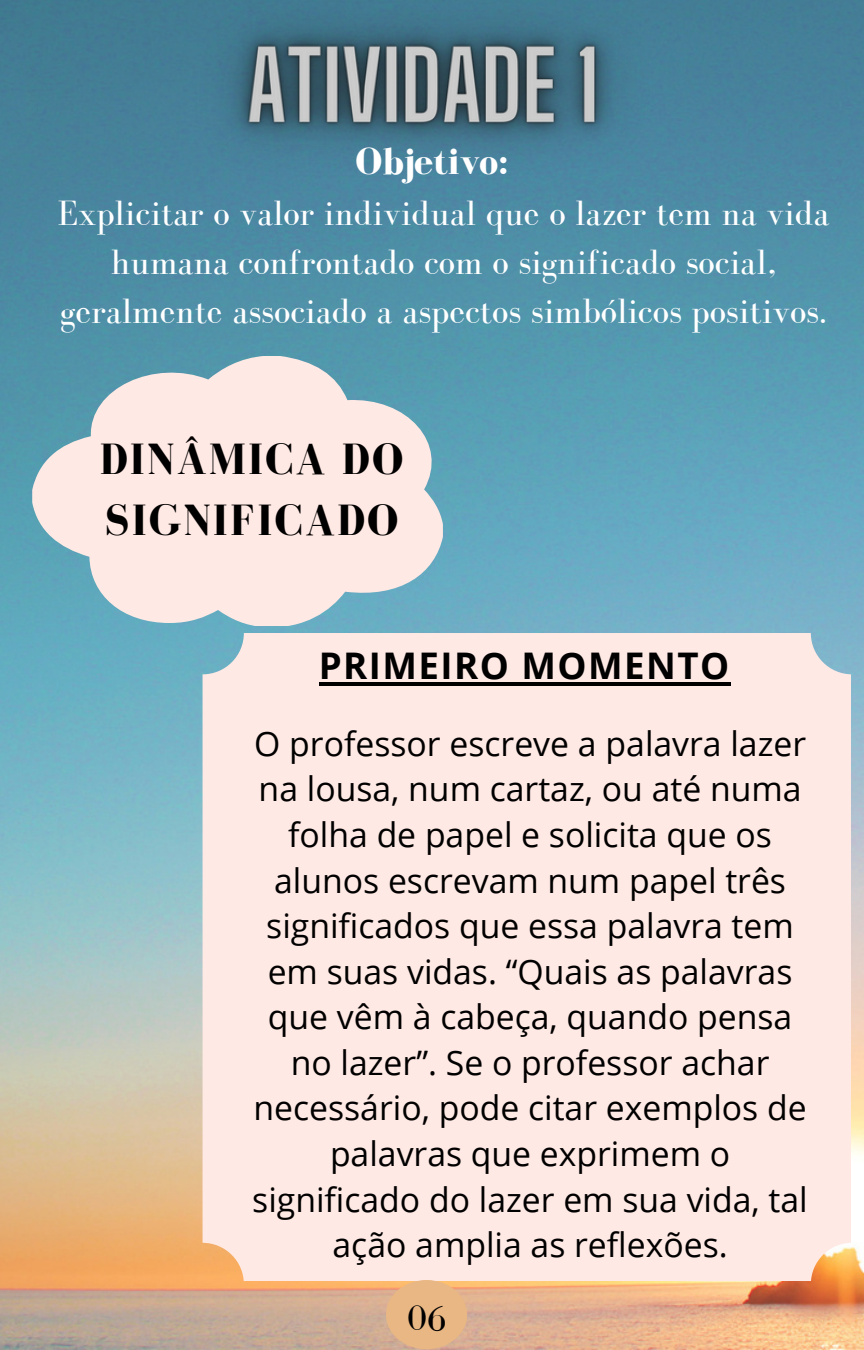
<style>
.page{position:relative;width:864px;height:1350px;background:#fff}
.page>*{position:absolute;margin:0;border:0;box-sizing:border-box;transform-origin:0 0}
.t1{font:700 45px/60.8px "Bodoni FLF";letter-spacing:.04em;color:#000}
.t2{font:700 38.7px "Bodoni FLF";color:#fff}
.t3{font:700 36.68px "Open Sans";letter-spacing:.04em;color:#000}
.t4{font:36.23px/49.1px "Bodoni FLF";color:#fff;text-align:center}
.t5{font:36px "Bodoni FLF";color:#000}
.t6{font:33.75px/45.4px "Open Sans";color:#000;text-align:center}
</style>
<div class="page">
<img style="left:0;top:0;width:864px;height:1350px">
<img style="left:138px;top:0;width:589px;height:250px">
<div style="left:454px;top:633px;width:397px;height:648px;background:#ffe9e4"></div>
<div style="left:203px;top:633px;width:396px;height:648px;background:#ffe9e4"></div>
<hr style="left:319px;top:682px;width:412px;height:4px;background:#000">
<svg style="left:386px;top:1280px;width:81px;height:69px;fill:#e9b783"></svg>
<svg style="left:32px;top:356px;width:414px;height:270px;fill:#ffe9e4"></svg>
<p class="t2" style="left:355px;top:140px;width:155px">Objetivo:</p>
<p class="t4" style="left:57px;top:188px;width:774px">Explicitar o valor individual que o lazer tem na vida humana confrontado com o significado social, geralmente associado a aspectos simbólicos positivos.</p>
<p class="t1" style="left:100px;top:429px;width:305px">DINÂMICA DO<br>SIGNIFICADO</p>
<p class="t3" style="left:319px;top:640px;width:412px">PRIMEIRO MOMENTO</p>
<p class="t6" style="left:252px;top:720px;width:557px">O professor escreve a palavra lazer na lousa, num cartaz, ou até numa folha de papel e solicita que os alunos escrevam num papel três significados que essa palavra tem em suas vidas. “Quais as palavras que vêm à cabeça, quando pensa no lazer”. Se o professor achar necessário, pode citar exemplos de palavras que exprimem o significado do lazer em sua vida, tal ação amplia as reflexões.</p>
<p class="t5" style="left:407px;top:1298px;width:40px">06</p>
</div>
